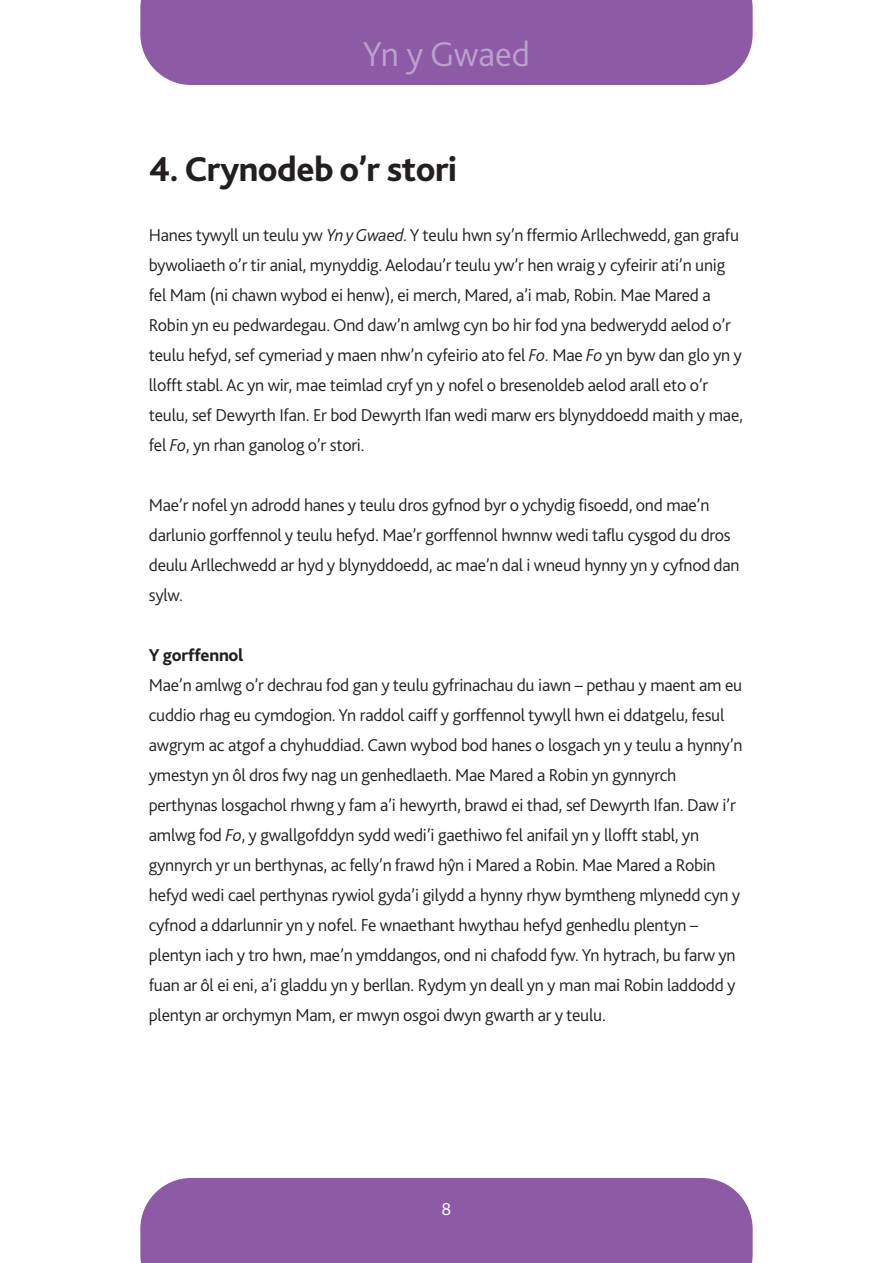
<style>
.page{position:relative;width:893px;height:1263px;background:#fff}
.page>*{position:absolute;margin:0;border:0;box-sizing:border-box;transform-origin:0 0}
.t1{font:800 36px "Bliss 2";letter-spacing:-.015em;color:#231f20}
.t2{font:300 36px "Bliss 2";color:#bca1cc}
.t3{font:300 18px/30px "Bliss 2";letter-spacing:-.015em;color:#231f20}
.t4{font:800 18px "Bliss 2";letter-spacing:-.015em;color:#231f20}
.t5{font:300 18px "Bliss 2";color:#fff}
.s1{font-style:italic}
</style>
<div class="page">
<div style="left:140px;top:0;width:613px;height:85px;background:#8d5ba6"></div>
<div style="left:140px;top:1178px;width:613px;height:85px;background:#8d5ba6"></div>
<h1 class="t2" style="left:363px;top:41px;width:169px">Yn y Gwaed</h1>
<h1 class="t1" style="left:149px;top:156px;width:310px">4. Crynodeb o’r stori</h1>
<p class="t3" style="left:149px;top:222px;width:596px">Hanes tywyll un teulu yw <span class="s1">Yn yGwaed</span>. Y teulu hwn sy’n ffermio Arllechwedd, gan grafu bywoliaeth o’r tir anial, mynyddig. Aelodau’r teulu yw’r hen wraig y cyfeirir ati’n unig fel Mam (ni chawn wybod ei henw), ei merch, Mared, a’i mab, Robin. Mae Mared a Robin yn eu pedwardegau. Ond daw’n amlwg cyn bo hir fod yna bedwerydd aelod o’r teulu hefyd, sef cymeriad y maen nhw’n cyfeirio ato fel <span class="s1">Fo</span>. Mae <span class="s1">Fo</span> yn byw dan glo yn y llofft stabl. Ac yn wir, mae teimlad cryf yn y nofel o bresenoldeb aelod arall eto o’r teulu, sef Dewyrth Ifan. Er bod Dewyrth Ifan wedi marw ers blynyddoedd maith y mae, fel <span class="s1">Fo</span>, yn rhan ganolog o’r stori.</p>
<p class="t3" style="left:149px;top:492px;width:592px">Mae’r nofel yn adrodd hanes y teulu dros gyfnod byr o ychydig fisoedd, ond mae’n darlunio gorffennol y teulu hefyd. Mae’r gorffennol hwnnw wedi taflu cysgod du dros deulu Arllechwedd ar hyd y blynyddoedd, ac mae’n dal i wneud hynny yn y cyfnod dan sylw.</p>
<p class="t4" style="left:149px;top:648px;width:96px">Y gorffennol</p>
<p class="t3" style="left:149px;top:672px;width:595px">Mae’n amlwg o’r dechrau fod gan y teulu gyfrinachau du iawn – pethau y maent am eu cuddio rhag eu cymdogion. Yn raddol caiff y gorffennol tywyll hwn ei ddatgelu, fesul awgrym ac atgof a chyhuddiad. Cawn wybod bod hanes o losgach yn y teulu a hynny’n ymestyn yn ôl dros fwy nag un genhedlaeth. Mae Mared a Robin yn gynnyrch perthynas losgachol rhwng y fam a’i hewyrth, brawd ei thad, sef Dewyrth Ifan. Daw i’r amlwg fod <span class="s1">Fo</span>, y gwallgofddyn sydd wedi’i gaethiwo fel anifail yn y llofft stabl, yn gynnyrch yr un berthynas, ac felly’n frawd hŷn i Mared a Robin. Mae Mared a Robin hefyd wedi cael perthynas rywiol gyda’i gilydd a hynny rhyw bymtheng mlynedd cyn y cyfnod a ddarlunnir yn y nofel. Fe wnaethant hwythau hefyd genhedlu plentyn – plentyn iach y tro hwn, mae’n ymddangos, ond ni chafodd fyw. Yn hytrach, bu farw yn fuan ar ôl ei eni, a’i gladdu yn y berllan. Rydym yn deall yn y man mai Robin laddodd y plentyn ar orchymyn Mam, er mwyn osgoi dwyn gwarth ar y teulu.</p>
<p class="t5" style="left:442px;top:1203px;width:11px">8</p>
</div>
